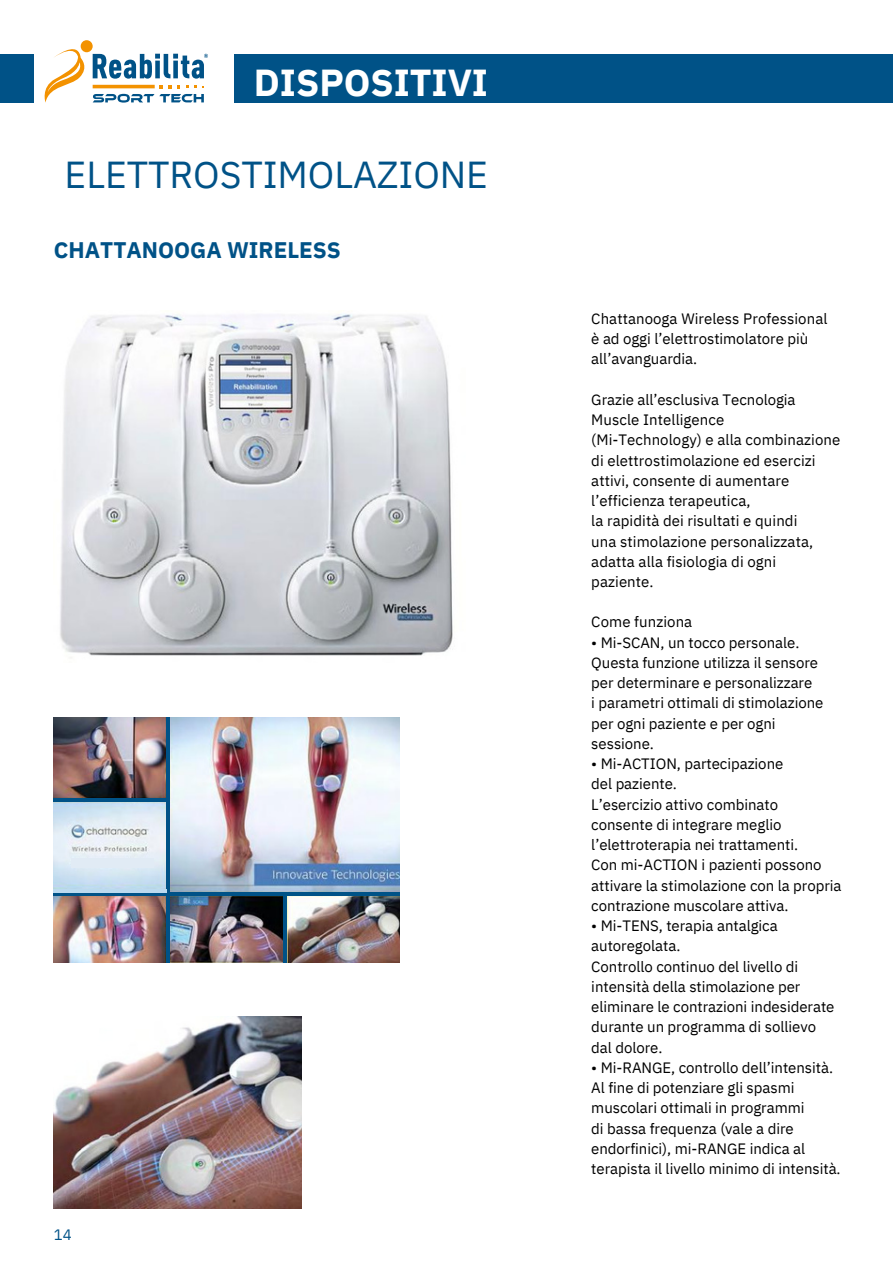
<style>
.page{position:relative;width:893px;height:1264px;background:#fff}
.page>*{position:absolute;margin:0;border:0;box-sizing:border-box;transform-origin:0 0}
.t1{font:37.5px "IBM Plex Sans";letter-spacing:-.005em;color:#005287}
.t2{font:700 37.5px "IBM Plex Sans";letter-spacing:-.005em;color:#fff}
.t3{font:700 22.5px "IBM Plex Sans";color:#005287}
.t4{font:15px/20.2px "IBM Plex Sans";letter-spacing:-.005em;color:#000}
.t5{font:15px "IBM Plex Sans";color:#005287}
</style>
<div class="page">
<div style="left:0;top:54px;width:892px;height:49px;background:#005287"></div>
<div style="left:34px;top:47px;width:200px;height:61px;background:#fff"></div>
<svg style="left:81px;top:40px;width:12px;height:12px"></svg>
<svg style="left:44px;top:42px;width:164px;height:61px"></svg>
<img style="left:60px;top:314px;width:393px;height:344px">
<img style="left:54px;top:1016px;width:247px;height:192px">
<img style="left:54px;top:717px;width:345px;height:245px">
<div style="left:71px;top:858px;width:82px;height:9px;background:#e1ebf5"></div>
<hr style="left:166px;top:717px;width:3px;height:245px;background:#005287">
<hr style="left:54px;top:892px;width:345px;height:3px;background:#005287">
<hr style="left:284px;top:892px;width:3px;height:70px;background:#005287">
<hr style="left:54px;top:798px;width:114px;height:3px;background:#005287">
<hr style="left:54px;top:889px;width:112px;height:3px;background:#bbdaef">
<p class="t2" style="left:254px;top:57px;width:236px">DISPOSITIVI</p>
<p class="t1" style="left:65px;top:149px;width:425px">ELETTROSTIMOLAZIONE</p>
<p class="t3" style="left:54px;top:235px;width:288px">CHATTANOOGA WIRELESS</p>
<p class="t5" style="left:54px;top:1224px;width:19px">14</p>
<p class="t4" style="left:591px;top:308px;width:238px">Chattanooga Wireless Professional</p>
<p class="t4" style="left:591px;top:328px;width:218px">è ad oggi l’elettrostimolatore più all’avanguardia.</p>
<p class="t4" style="left:591px;top:389px;width:206px">Grazie all’esclusiva Tecnologia</p>
<p class="t4" style="left:591px;top:409px;width:134px">Muscle Intelligence</p>
<p class="t4" style="left:591px;top:429px;width:250px">(Mi-Technology) e alla combinazione di elettrostimolazione ed esercizi attivi, consente di aumentare l’efficienza terapeutica,</p>
<p class="t4" style="left:591px;top:510px;width:208px">la rapidità dei risultati e quindi</p>
<p class="t4" style="left:591px;top:530px;width:223px">una stimolazione personalizzata, adatta alla fisiologia di ogni</p>
<p class="t4" style="left:591px;top:571px;width:64px">paziente.</p>
<p class="t4" style="left:591px;top:611px;width:102px">Come funziona</p>
<p class="t4" style="left:591px;top:632px;width:228px">• Mi-SCAN, un tocco personale.<br>Questa funzione utilizza il sensore</p>
<p class="t4" style="left:591px;top:672px;width:222px">per determinare e personalizzare</p>
<p class="t4" style="left:591px;top:692px;width:233px">i parametri ottimali di stimolazione per ogni paziente e per ogni</p>
<p class="t4" style="left:591px;top:733px;width:64px">sessione.</p>
<p class="t4" style="left:591px;top:753px;width:193px">• Mi-ACTION, partecipazione</p>
<p class="t4" style="left:591px;top:773px;width:87px">del paziente.</p>
<p class="t4" style="left:591px;top:794px;width:188px">L’esercizio attivo combinato</p>
<p class="t4" style="left:591px;top:814px;width:208px">consente di integrare meglio l’elettroterapia nei trattamenti.</p>
<p class="t4" style="left:591px;top:854px;width:252px">Con mi-ACTION i pazienti possono attivare la stimolazione con la propria contrazione muscolare attiva.</p>
<p class="t4" style="left:591px;top:915px;width:188px">• Mi-TENS, terapia antalgica autoregolata.</p>
<p class="t4" style="left:591px;top:955px;width:245px">Controllo continuo del livello di intensità della stimolazione per eliminare le contrazioni indesiderate durante un programma di sollievo</p>
<p class="t4" style="left:591px;top:1036px;width:73px">dal dolore.</p>
<p class="t4" style="left:591px;top:1057px;width:243px">• Mi-RANGE, controllo dell’intensità.<br>Al fine di potenziare gli spasmi muscolari ottimali in programmi</p>
<p class="t4" style="left:591px;top:1117px;width:251px">di bassa frequenza (vale a dire endorfinici), mi-RANGE indica al terapista il livello minimo di intensità.</p>
</div>
